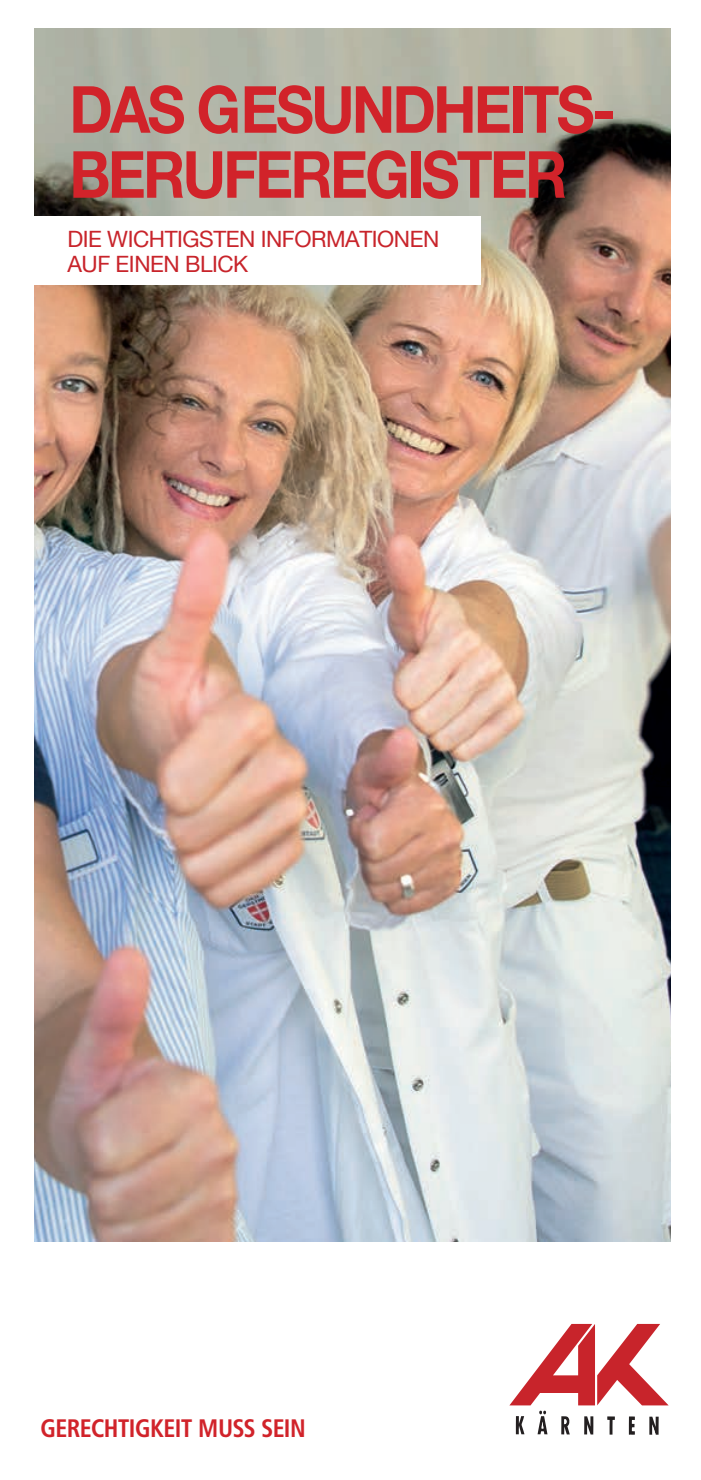
<style>
.page{position:relative;width:701px;height:1480px;background:#fff}
.page>*{position:absolute;margin:0;border:0;box-sizing:border-box;transform-origin:0 0}
.t1{font:700 65px/65px "Helvetica Neue LT";letter-spacing:-.045em;color:#d1232a;scale:.9 1}
.t2{font:700 25px "Frutiger Condensed BQ";letter-spacing:.01em;color:#d1232a;scale:.96 1}
.t3{font:22.5px/25px "Helvetica Neue LT55 Roman";letter-spacing:-.02em;color:#c8242b}
</style>
<div class="page">
<img style="left:35px;top:28px;width:635px;height:1213px">
<div style="left:0;top:216px;width:480px;height:68px;background:#fff"></div>
<svg style="left:509px;top:1324px;width:159px;height:111px"></svg>
<h1 class="t1" style="left:69px;top:76px;width:608px">DAS GESUNDHEITS-<br>BERUFEREGISTER</h1>
<p class="t3" style="left:67px;top:226px;width:373px">DIE WICHTIGSTEN INFORMATIONEN<br>AUF EINEN BLICK</p>
<p class="t2" style="left:41px;top:1412px;width:277px">GERECHTIGKEIT MUSS SEIN</p>
</div>
